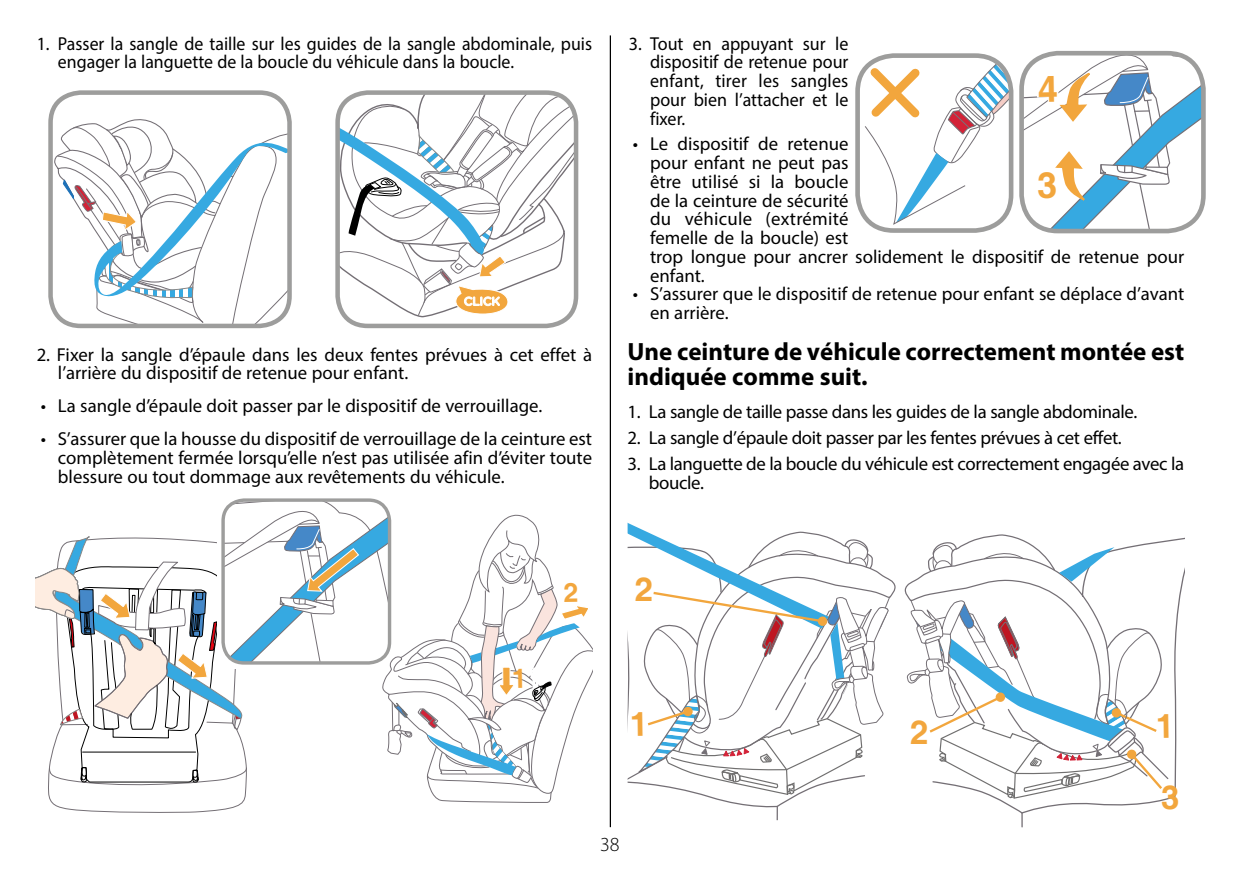
<style>
.page{position:relative;width:1241px;height:886px;background:#fff}
.page>*{position:absolute;margin:0;border:0;box-sizing:border-box;transform-origin:0 0}
.t1{font:700 33px "Helvetica";color:#f2a63d}
.t2{font:700 25px/25px "Myriad Pro";color:#000}
.t3{font:300 20px "Myriad Pro";color:#000}
.t4{font:18.75px/18.8px "Myriad Pro";color:#000}
.t5{font:18.75px/18.8px "Myriad Pro";letter-spacing:-.02em;color:#000}
.t6{font:18.75px/18.8px "Myriad Pro";color:#000;scale:.95 1}
.t7{font:18.75px/18.8px "Myriad Pro";color:#000;text-align:justify;scale:.96 1}
</style>
<div class="page">
<hr style="left:609px;top:35px;width:2px;height:792px;background:#000">
<div style="left:335px;top:90px;width:243px;height:238px;border:5px solid #9d9d9c;border-radius:30px"></div>
<div style="left:48px;top:90px;width:244px;height:238px;border:5px solid #9d9d9c;border-radius:30px"></div>
<svg style="left:337px;top:93px;width:239px;height:223px"></svg>
<svg style="left:54px;top:116px;width:235px;height:210px"></svg>
<div style="left:855px;top:53px;width:158px;height:180px;border:5px solid #9d9d9c;border-radius:36px"></div>
<svg style="left:862px;top:60px;width:148px;height:166px"></svg>
<svg style="left:1169px;top:538px;width:14px;height:261px"></svg>
<svg style="left:35px;top:498px;width:557px;height:315px"></svg>
<svg style="left:1019px;top:50px;width:186px;height:183px"></svg>
<svg style="left:627px;top:522px;width:263px;height:298px"></svg>
<svg style="left:904px;top:535px;width:265px;height:293px"></svg>
<p class="t6" style="left:58px;top:34px;width:563px;text-indent:-21px">1. Passer la sangle de taille sur les guides de la sangle abdominale, puis engager la languette de la boucle du véhicule dans la boucle.</p>
<p class="t4" style="left:58px;top:345px;width:535px;text-indent:-21px">2. Fixer la sangle d’épaule dans les deux fentes prévues à cet effet à l’arrière du dispositif de retenue pour enfant.</p>
<p class="t4" style="left:41px;top:396px;width:503px">• La sangle d’épaule doit passer par le dispositif de verrouillage.</p>
<p class="t4" style="left:58px;top:429px;width:535px;text-align:justify;text-indent:-17px">• S’assurer que la housse du dispositif de verrouillage de la ceinture est complètement fermée lorsqu’elle n’est pas utilisée afin d’éviter toute blessure ou tout dommage aux revêtements du véhicule.</p>
<p class="t7" style="left:650px;top:34px;width:208px;text-indent:-21px">3. Tout en appuyant sur le dispositif de retenue pour enfant, tirer les sangles pour bien l’attacher et le fixer.</p>
<p class="t4" style="left:650px;top:134px;width:535px;text-indent:-17px">• Le dispositif de retenue<br>pour enfant ne peut pas<br>être utilisé si la boucle<br>de la ceinture de sécurité<br>du véhicule (extrémité<br>femelle de la boucle) est<br>trop longue pour ancrer solidement le dispositif de retenue pour enfant.</p>
<p class="t4" style="left:650px;top:284px;width:535px;text-indent:-17px">• S’assurer que le dispositif de retenue pour enfant se déplace d’avant en arrière.</p>
<h2 class="t2" style="left:627px;top:339px;width:558px">Une ceinture de véhicule correctement montée est indiquée comme suit.</h2>
<p class="t5" style="left:627px;top:402px;width:511px">1. La sangle de taille passe dans les guides de la sangle abdominale.</p>
<p class="t5" style="left:627px;top:428px;width:495px">2. La sangle d’épaule doit passer par les fentes prévues à cet effet.</p>
<p class="t5" style="left:648px;top:454px;width:537px;text-indent:-21px">3. La languette de la boucle du véhicule est correctement engagée avec la boucle.</p>
<h1 class="t1" style="left:634px;top:570px;width:20px">2</h1>
<p class="t3" style="left:600px;top:833px;width:21px">38</p>
<h1 class="t1" style="left:910px;top:712px;width:20px">2</h1>
<h1 class="t1" style="left:1160px;top:777px;width:20px">3</h1>
</div>
